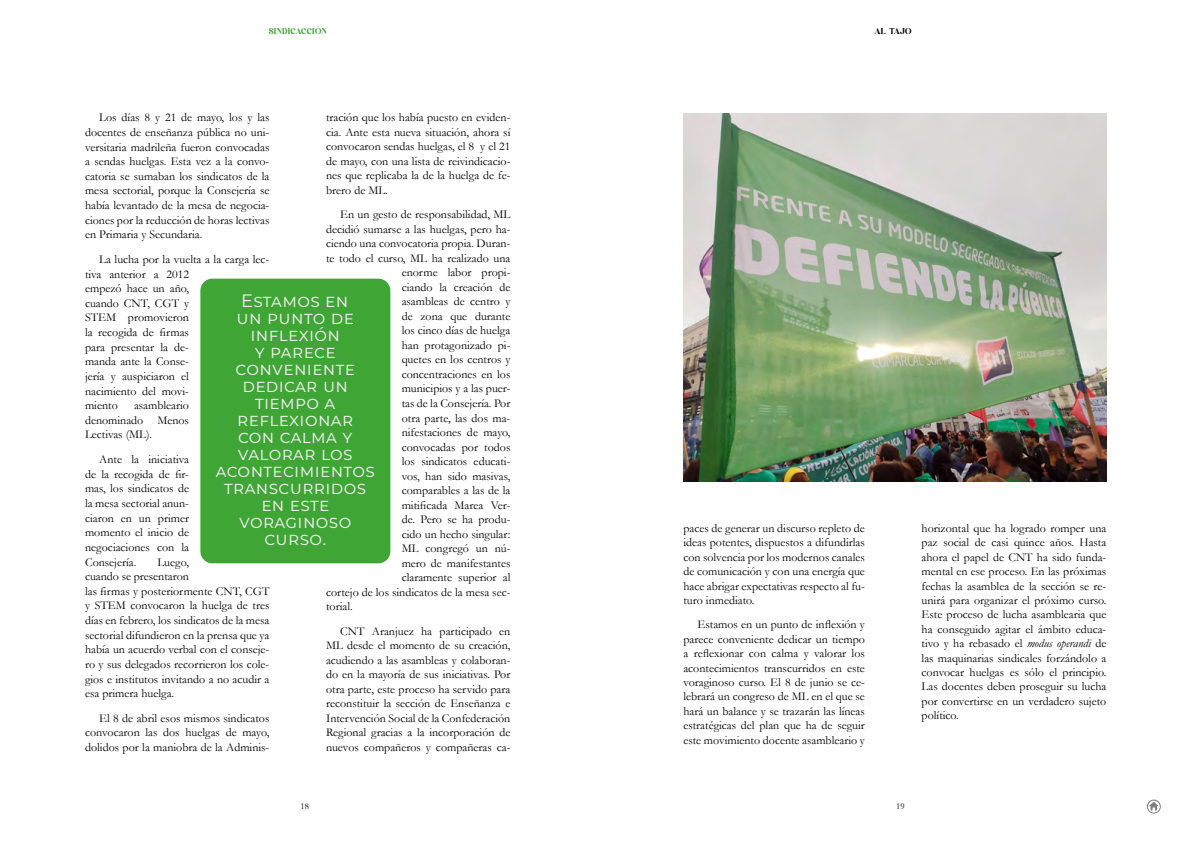
<style>
.page{position:relative;width:1191px;height:842px;background:#fff}
.page>*{position:absolute;margin:0;border:0;box-sizing:border-box;transform-origin:0 0}
.t1{font:18px/17px "Montserrat";letter-spacing:.03em;color:#ededed;text-align:center}
.t2{font:12px/14.6px "Garamond";color:#000;text-align:justify}
.t3{font:9px "Garamond";color:#020203}
.t4{font:8px "Mogilte";letter-spacing:.045em;color:#3fa535}
.t5{font:8px "Mogilte";letter-spacing:.04em;color:#000}
.s1{font-style:italic}
</style>
<div class="page">
<svg style="left:1146px;top:799px;width:14px;height:14px"></svg>
<div style="left:200px;top:279px;width:190px;height:284px;background:#3fa535;border-radius:12px"></div>
<img style="left:683px;top:113px;width:423px;height:369px">
<p class="t4" style="left:269px;top:26px;width:60px">SINDICACCIÓN</p>
<p class="t2" style="left:326px;top:110px;width:186px">tración que los había puesto en eviden&shy;cia. Ante esta nueva situación, ahora sí convocaron sendas huelgas, el 8 y el 21 de mayo, con una lista de reivindicacio&shy;nes que replicaba la de la huelga de fe&shy;brero de ML.</p>
<p class="t2" style="left:340px;top:207px;width:172px">En un gesto de responsabilidad, ML</p>
<p class="t2" style="left:326px;top:221px;width:186px">decidió sumarse a las huelgas, pero ha-</p>
<p class="t2" style="left:326px;top:236px;width:186px">ciendo una convocatoria propia. Duran-</p>
<p class="t2" style="left:326px;top:250px;width:186px">te todo el curso, ML ha realizado una</p>
<p class="t2" style="left:402px;top:265px;width:110px">enorme labor propi-</p>
<p class="t2" style="left:402px;top:279px;width:110px">ciando la creación de</p>
<p class="t2" style="left:402px;top:294px;width:110px">asambleas de centro y</p>
<p class="t2" style="left:402px;top:308px;width:110px">de zona que durante</p>
<p class="t2" style="left:402px;top:323px;width:110px">los cinco días de huelga</p>
<p class="t2" style="left:402px;top:337px;width:110px">han protagonizado pi-</p>
<p class="t2" style="left:402px;top:352px;width:110px">quetes en los centros y</p>
<p class="t2" style="left:402px;top:367px;width:110px">concentraciones en los</p>
<p class="t2" style="left:402px;top:381px;width:110px">municipios y a las puer-</p>
<p class="t2" style="left:402px;top:396px;width:110px">tas de la Consejería. Por</p>
<p class="t2" style="left:402px;top:410px;width:110px">otra parte, las dos ma-</p>
<p class="t2" style="left:402px;top:425px;width:110px">nifestaciones de mayo,</p>
<p class="t2" style="left:402px;top:439px;width:110px">convocadas por todos</p>
<p class="t2" style="left:402px;top:454px;width:110px">los sindicatos educati-</p>
<p class="t2" style="left:402px;top:468px;width:110px">vos, han sido masivas,</p>
<p class="t2" style="left:402px;top:483px;width:110px">comparables a las de la</p>
<p class="t2" style="left:402px;top:497px;width:110px">mitificada Marea Ver-</p>
<p class="t2" style="left:402px;top:512px;width:110px">de. Pero se ha produ-</p>
<p class="t2" style="left:402px;top:526px;width:110px">cido un hecho singular:</p>
<p class="t2" style="left:402px;top:541px;width:110px">ML congregó un nú-</p>
<p class="t2" style="left:402px;top:555px;width:110px">mero de manifestantes</p>
<p class="t2" style="left:402px;top:570px;width:110px">claramente superior al</p>
<p class="t2" style="left:326px;top:584px;width:186px">cortejo de los sindicatos de la mesa sec-</p>
<p class="t2" style="left:326px;top:599px;width:28px">torial.</p>
<p class="t2" style="left:326px;top:623px;width:186px;text-indent:14px">CNT Aranjuez ha participado en ML desde el momento de su creación, acudiendo a las asambleas y colaboran&shy;do en la mayoría de sus iniciativas. Por otra parte, este proceso ha servido para reconstituir la sección de Enseñanza e Intervención Social de la Confederación Regional gracias a la incorporación de nuevos compañeros y compañeras ca-</p>
<p class="t2" style="left:85px;top:110px;width:186px;text-indent:14px">Los días 8 y 21 de mayo, los y las docentes de enseñanza pública no uni&shy;versitaria madrileña fueron convocadas a sendas huelgas. Esta vez a la convo&shy;catoria se sumaban los sindicatos de la mesa sectorial, porque la Consejería se había levantado de la mesa de negocia&shy;ciones por la reducción de horas lectivas en Primaria y Secundaria.</p>
<p class="t2" style="left:85px;top:252px;width:186px;text-align:left;text-indent:14px">La lucha por la vuelta a la carga lec&shy;tiva anterior a 2012<br>empezó hace un año,<br>cuando CNT, CGT y<br>STEM promovieron<br>la recogida de firmas<br>para presentar la de-<br>manda ante la Conse-<br>jería y auspiciaron el<br>nacimiento del movi-<br>miento</p>
<h1 class="t1" style="left:216px;top:292px;width:160px">Estamos en<br>un punto de inflexión<br>y parece conveniente dedicar un tiempo a reflexionar<br>con calma y valorar los acontecimientos transcurridos en este voraginoso curso.</h1>
<p class="t2" style="left:85px;top:398px;width:105px;text-indent:49px">asambleario denominado Menos Lectivas (ML).</p>
<p class="t2" style="left:85px;top:452px;width:105px;text-indent:14px">Ante la iniciativa de la recogida de fir&shy;mas, los sindicatos de la mesa sectorial anun&shy;ciaron en un primer momento el inicio de negociaciones con la Consejería.</p>
<p class="t2" style="left:85px;top:554px;width:186px;text-align:left;text-indent:72px">Luego,<br>cuando se presentaron<br>las firmas y posteriormente CNT, CGT y STEM convocaron la huelga de tres días en febrero, los sindicatos de la mesa sectorial difundieron en la prensa que ya había un acuerdo verbal con el conseje&shy;ro y sus delegados recorrieron los cole&shy;gios e institutos invitando a no acudir a esa primera huelga.</p>
<p class="t2" style="left:85px;top:710px;width:186px;text-indent:14px">El 8 de abril esos mismos sindicatos convocaron las dos huelgas de mayo, dolidos por la maniobra de la Adminis-</p>
<p class="t3" style="left:301px;top:800px;width:10px">18</p>
<p class="t5" style="left:874px;top:26px;width:38px">AL TAJO</p>
<p class="t2" style="left:683px;top:521px;width:183px">paces de generar un discurso repleto de ideas potentes, dispuestos a difundirlas con solvencia por los modernos canales de comunicación y con una energía que hace abrigar expectativas respecto al fu&shy;turo inmediato.</p>
<p class="t2" style="left:683px;top:617px;width:183px;text-indent:14px">Estamos en un punto de inflexión y parece conveniente dedicar un tiempo a reflexionar con calma y valorar los acontecimientos transcurridos en este voraginoso curso. El 8 de junio se ce&shy;lebrará un congreso de ML en el que se hará un balance y se trazarán las líneas estratégicas del plan que ha de seguir este movimiento docente asambleario y</p>
<p class="t2" style="left:921px;top:521px;width:186px">horizontal que ha logrado romper una paz social de casi quince años. Hasta ahora el papel de CNT ha sido funda&shy;mental en ese proceso. En las próximas fechas la asamblea de la sección se re&shy;unirá para organizar el próximo curso.<br>Este proceso de lucha asamblearia que ha conseguido agitar el ámbito educa&shy;tivo y ha rebasado el <span class="s1">modus operandi</span> de las maquinarias sindicales forzándolo a convocar huelgas es sólo el principio.<br>Las docentes deben proseguir su lucha por convertirse en un verdadero sujeto político.</p>
<p class="t3" style="left:896px;top:800px;width:10px">19</p>
</div>
